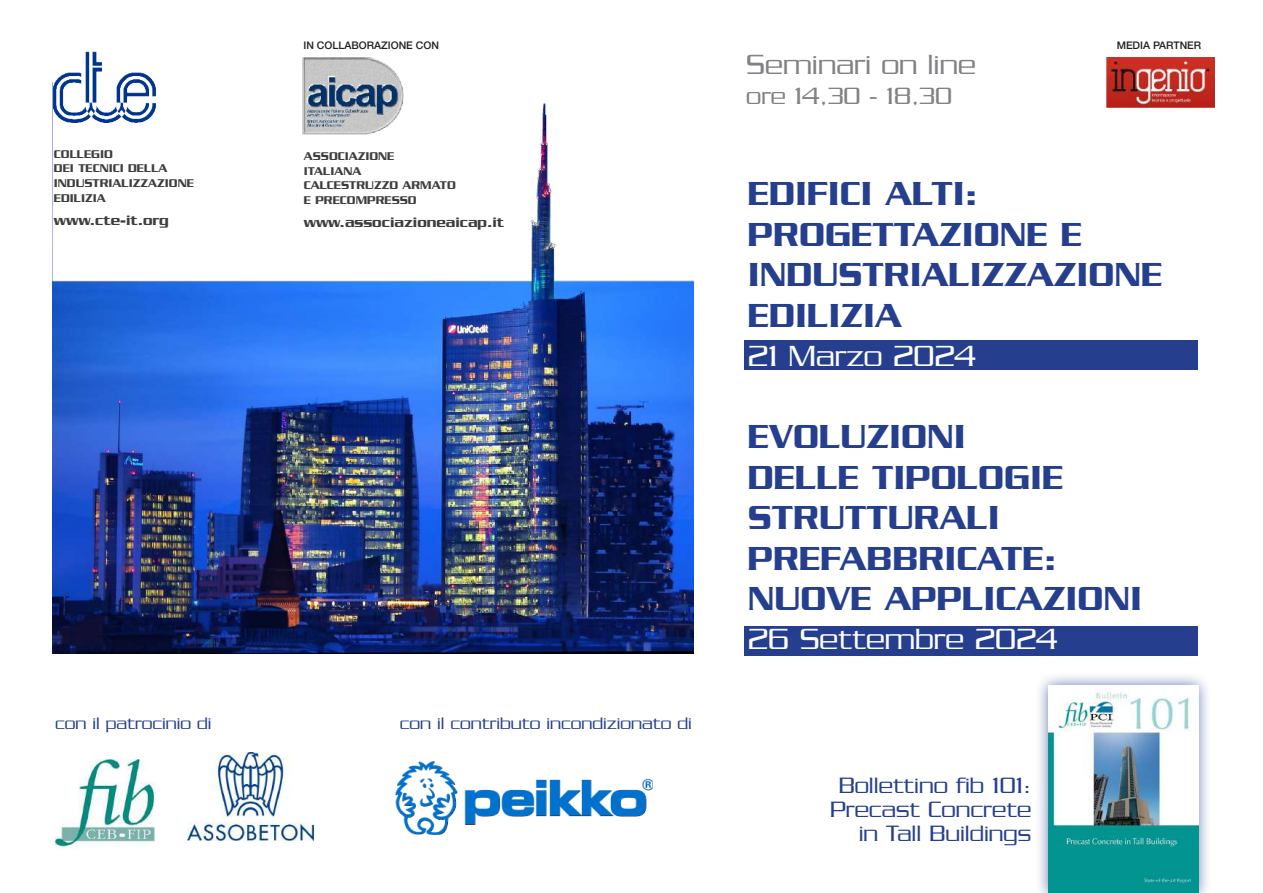
<style>
.page{position:relative;width:1263px;height:893px;background:#fff}
.page>*{position:absolute;margin:0;border:0;box-sizing:border-box;transform-origin:0 0}
.t1{font:500 36px/40.5px "Serpentine";color:#253f8e}
.t2{font:300 31.5px "Serpentine";color:#fff}
.t3{font:300 30px "Serpentine";color:#808285}
.t4{font:300 25.5px "Serpentine";color:#808285}
.t5{font:300 24px/24px "Serpentine";color:#253f8e;text-align:right}
.t6{font:300 18px "Serpentine";color:#253f8e}
.t7{font:500 15px "Serpentine";color:#3e3e3f}
.t8{font:500 12.15px/14.9px "Serpentine";color:#3e3e3f}
.t9{font:500 10.5px "Helvetica Neue";color:#231f20}
</style>
<div class="page">
<img style="left:52px;top:89px;width:642px;height:564px">
<img style="left:1106px;top:58px;width:109px;height:49px">
<img style="left:52px;top:51px;width:109px;height:74px">
<img style="left:302px;top:57px;width:101px;height:79px">
<div style="left:745px;top:340px;width:453px;height:30px;background:#253f8e"></div>
<div style="left:745px;top:626px;width:453px;height:29px;background:#253f8e"></div>
<div style="left:1034px;top:671px;width:178px;height:222px;background:#253f8e;opacity:.75"></div>
<img style="left:1049px;top:686px;width:149px;height:207px">
<img style="left:56px;top:759px;width:99px;height:91px">
<img style="left:187px;top:753px;width:127px;height:87px">
<img style="left:395px;top:761px;width:257px;height:74px">
<p class="t8" style="left:54px;top:146px;width:141px">COLLEGIO<br>DEI TECNICI DELLA<br>INDUSTRIALIZZAZIONE<br>EDILIZIA</p>
<p class="t7" style="left:54px;top:211px;width:116px">www.cte-it.org</p>
<p class="t9" style="left:303px;top:39px;width:137px">IN COLLABORAZIONE CON</p>
<p class="t8" style="left:304px;top:148px;width:154px">ASSOCIAZIONE<br>ITALIANA<br>CALCESTRUZZO ARMATO<br>E PRECOMPRESSO</p>
<p class="t7" style="left:304px;top:214px;width:202px">www.associazioneaicap.it</p>
<p class="t6" style="left:55px;top:713px;width:158px">con il patrocinio di</p>
<p class="t6" style="left:400px;top:713px;width:294px">con il contributo incondizionato di</p>
<p class="t3" style="left:746px;top:47px;width:231px">Seminari on line</p>
<p class="t4" style="left:746px;top:81px;width:207px">ore 14,30 - 18,30</p>
<p class="t9" style="left:1117px;top:39px;width:86px">MEDIA PARTNER</p>
<p class="t1" style="left:748px;top:173px;width:416px">EDIFICI ALTI:<br>PROGETTAZIONE E<br>INDUSTRIALIZZAZIONE<br>EDILIZIA</p>
<p class="t2" style="left:748px;top:338px;width:230px">21 Marzo 2024</p>
<p class="t1" style="left:748px;top:416px;width:396px">EVOLUZIONI<br>DELLE TIPOLOGIE<br>STRUTTURALI<br>PREFABBRICATE:<br>NUOVE APPLICAZIONI</p>
<p class="t2" style="left:748px;top:622px;width:311px">26 Settembre 2024</p>
<p class="t5" style="left:830px;top:773px;width:202px">Bollettino fib 101:<br>Precast Concrete in Tall Buildings</p>
</div>
